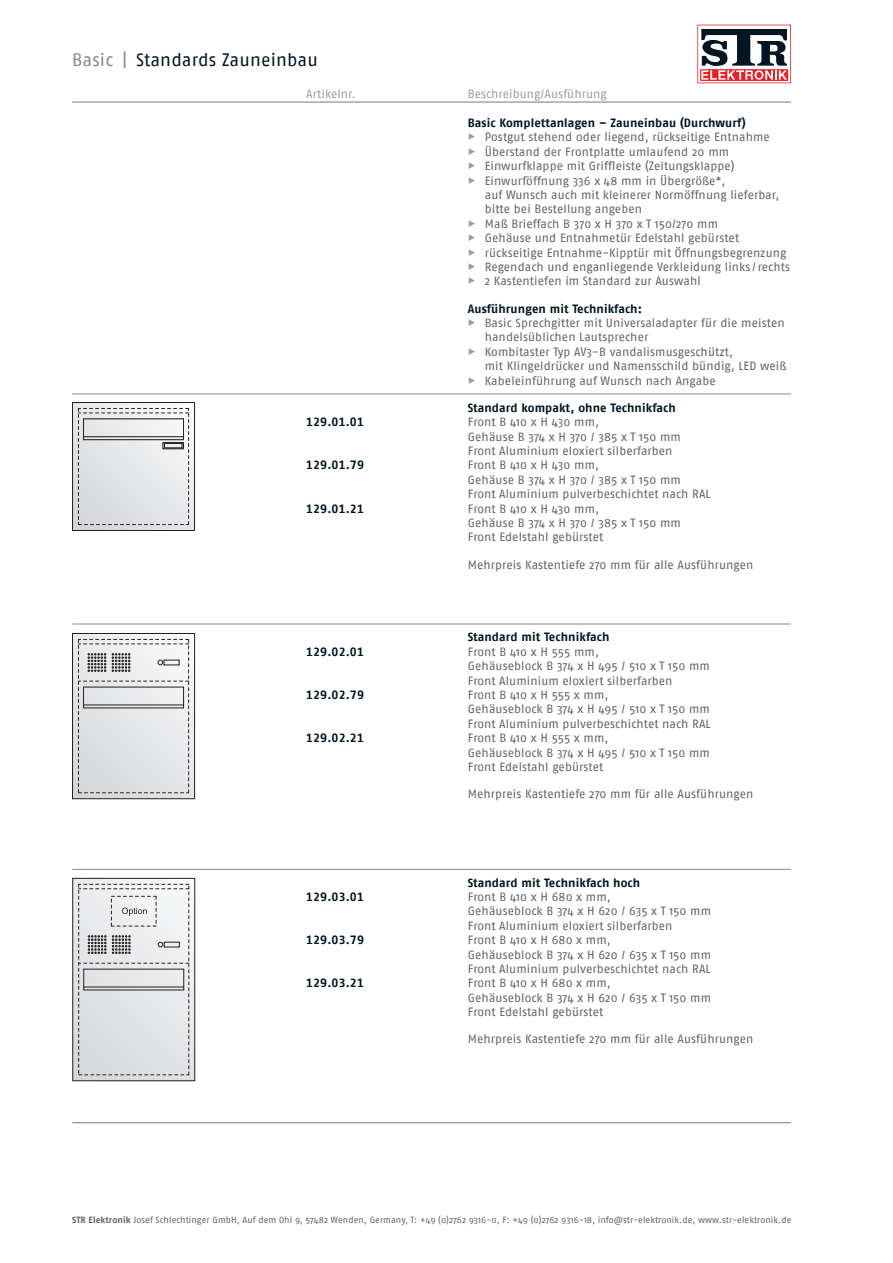
<style>
.page{position:relative;width:893px;height:1263px;background:#fff}
.page>*{position:absolute;margin:0;border:0;box-sizing:border-box;transform-origin:0 0}
.head_seite_links{font:18px "Fago No";letter-spacing:.005em;color:#011622}
.Katalog_flies{font:12px/14.4px "Fago No";letter-spacing:.005em;color:#636366}
.Katalog_flies_fett{font:700 12px "Fago No";letter-spacing:.01em;color:#011622}
.Katalog_flies-2{font:700 12px "Fago Office Sans";letter-spacing:.01em;color:#011622}
.Katalog_tabellenüber{font:12px "Fago No";letter-spacing:.005em;color:#9b9da0}
.t1{font:9px "Fago No";letter-spacing:.005em;color:#636366}
.s1{color:#87898c}
.s2{font-family:"Fago No Regular Expert";color:#9b9da0}
.s3{font-weight:700}
</style>
<div class="page">
<hr style="left:72px;top:1122px;width:719px;height:1px;background:#87898c">
<hr style="left:72px;top:101px;width:719px;height:2px;background:#87898c">
<hr style="left:72px;top:869px;width:719px;height:1px;background:#87898c">
<hr style="left:72px;top:394px;width:719px;height:1px;background:#87898c">
<hr style="left:72px;top:624px;width:719px;height:1px;background:#87898c">
<hr style="left:72px;top:402px;width:1px;height:128px;background:#231f20">
<hr style="left:73px;top:530px;width:122px;height:1px;background:#231f20">
<hr style="left:73px;top:402px;width:122px;height:1px;background:#231f20">
<svg style="left:73px;top:403px;width:122px;height:127px"></svg>
<svg style="left:73px;top:634px;width:121px;height:164px"></svg>
<hr style="left:72px;top:633px;width:1px;height:166px;background:#231f20">
<hr style="left:194px;top:633px;width:1px;height:166px;background:#231f20">
<hr style="left:73px;top:798px;width:122px;height:1px;background:#231f20">
<hr style="left:73px;top:633px;width:122px;height:1px;background:#231f20">
<svg style="left:78px;top:639px;width:111px;height:154px"></svg>
<hr style="left:72px;top:878px;width:1px;height:203px;background:#231f20">
<hr style="left:195px;top:878px;width:1px;height:203px;background:#231f20">
<svg style="left:73px;top:878px;width:122px;height:203px"></svg>
<svg style="left:697px;top:25px;width:94px;height:58px"></svg>
<p class="head_seite_links" style="left:72px;top:49px;width:247px"><span class="s1">Basic |</span> Standards Zauneinbau</p>
<p class="Katalog_tabellenüber" style="left:306px;top:87px;width:51px">Artikelnr.</p>
<p class="Katalog_tabellenüber" style="left:468px;top:87px;width:141px">Beschreibung/Ausführung</p>
<p class="Katalog_flies_fett" style="left:468px;top:116px;width:279px">Basic Komplettanlagen – Zauneinbau (Durchwurf)</p>
<p class="Katalog_flies" style="left:468px;top:130px;width:304px"><span class="s2">%</span> Postgut stehend oder liegend, rückseitige Entnahme</p>
<p class="Katalog_flies" style="left:468px;top:144px;width:263px"><span class="s2">%</span> Überstand der Frontplatte umlaufend 20 mm</p>
<p class="Katalog_flies" style="left:468px;top:159px;width:268px"><span class="s2">%</span> Einwurfklappe mit Griffleiste (Zeitungsklappe)</p>
<p class="Katalog_flies" style="left:485px;top:173px;width:296px;text-indent:-17px"><span class="s2">%</span> Einwurföffnung 336 x 48 mm in Übergröße*,<br>auf Wunsch auch mit kleinerer Normöffnung lieferbar, bitte bei Bestellung angeben</p>
<p class="Katalog_flies" style="left:468px;top:216px;width:252px"><span class="s2">%</span> Maß Brieffach B 370 x H 370 x T 150/270 mm</p>
<p class="Katalog_flies" style="left:468px;top:231px;width:273px"><span class="s2">%</span> Gehäuse und Entnahmetür Edelstahl gebürstet</p>
<p class="Katalog_flies" style="left:468px;top:245px;width:320px"><span class="s2">%</span> rückseitige Entnahme-Kipptür mit Öffnungsbegrenzung</p>
<p class="Katalog_flies" style="left:468px;top:259px;width:324px"><span class="s2">%</span> Regendach und enganliegende Verkleidung links/rechts</p>
<p class="Katalog_flies" style="left:468px;top:274px;width:235px"><span class="s2">%</span> 2 Kastentiefen im Standard zur Auswahl</p>
<p class="Katalog_flies_fett" style="left:468px;top:301px;width:176px">Ausführungen mit Technikfach:</p>
<p class="Katalog_flies" style="left:485px;top:315px;width:301px;text-indent:-17px"><span class="s2">%</span> Basic Sprechgitter mit Universaladapter für die meisten handelsüblichen Lautsprecher</p>
<p class="Katalog_flies" style="left:485px;top:344px;width:303px;text-indent:-17px"><span class="s2">%</span> Kombitaster Typ AV3-B vandalismusgeschützt,<br>mit Klingeldrücker und Namensschild bündig, LED weiß</p>
<p class="Katalog_flies" style="left:468px;top:373px;width:250px"><span class="s2">%</span> Kabeleinführung auf Wunsch nach Angabe</p>
<p class="Katalog_flies_fett" style="left:468px;top:400px;width:210px">Standard kompakt, ohne Technikfach</p>
<p class="Katalog_flies-2" style="left:306px;top:415px;width:59px">129.01.01</p>
<p class="Katalog_flies" style="left:468px;top:415px;width:133px">Front B 410 x H 430 mm,</p>
<p class="Katalog_flies" style="left:468px;top:429px;width:215px">Gehäuse B 374 x H 370 / 385 x T 150 mm</p>
<p class="Katalog_flies" style="left:468px;top:443px;width:206px">Front Aluminium eloxiert silberfarben</p>
<p class="Katalog_flies-2" style="left:306px;top:458px;width:59px">129.01.79</p>
<p class="Katalog_flies" style="left:468px;top:458px;width:133px">Front B 410 x H 430 mm,</p>
<p class="Katalog_flies" style="left:468px;top:472px;width:215px">Gehäuse B 374 x H 370 / 385 x T 150 mm</p>
<p class="Katalog_flies" style="left:468px;top:487px;width:244px">Front Aluminium pulverbeschichtet nach RAL</p>
<p class="Katalog_flies-2" style="left:306px;top:501px;width:59px">129.01.21</p>
<p class="Katalog_flies" style="left:468px;top:501px;width:133px">Front B 410 x H 430 mm,</p>
<p class="Katalog_flies" style="left:468px;top:515px;width:215px">Gehäuse B 374 x H 370 / 385 x T 150 mm</p>
<p class="Katalog_flies" style="left:468px;top:530px;width:137px">Front Edelstahl gebürstet</p>
<p class="Katalog_flies" style="left:468px;top:557px;width:287px">Mehrpreis Kastentiefe 270 mm für alle Ausführungen</p>
<p class="Katalog_flies_fett" style="left:468px;top:630px;width:143px">Standard mit Technikfach</p>
<p class="Katalog_flies-2" style="left:306px;top:644px;width:59px">129.02.01</p>
<p class="Katalog_flies" style="left:468px;top:644px;width:133px">Front B 410 x H 555 mm,</p>
<p class="Katalog_flies" style="left:468px;top:659px;width:244px">Gehäuseblock B 374 x H 495 / 510 x T 150 mm</p>
<p class="Katalog_flies" style="left:468px;top:673px;width:206px">Front Aluminium eloxiert silberfarben</p>
<p class="Katalog_flies-2" style="left:306px;top:688px;width:59px">129.02.79</p>
<p class="Katalog_flies" style="left:468px;top:687px;width:142px">Front B 410 x H 555 x mm,</p>
<p class="Katalog_flies" style="left:468px;top:702px;width:244px">Gehäuseblock B 374 x H 495 / 510 x T 150 mm</p>
<p class="Katalog_flies" style="left:468px;top:716px;width:244px">Front Aluminium pulverbeschichtet nach RAL</p>
<p class="Katalog_flies-2" style="left:306px;top:731px;width:59px">129.02.21</p>
<p class="Katalog_flies" style="left:468px;top:731px;width:142px">Front B 410 x H 555 x mm,</p>
<p class="Katalog_flies" style="left:468px;top:745px;width:244px">Gehäuseblock B 374 x H 495 / 510 x T 150 mm</p>
<p class="Katalog_flies" style="left:468px;top:759px;width:137px">Front Edelstahl gebürstet</p>
<p class="Katalog_flies" style="left:468px;top:787px;width:287px">Mehrpreis Kastentiefe 270 mm für alle Ausführungen</p>
<p class="Katalog_flies_fett" style="left:468px;top:875px;width:174px">Standard mit Technikfach hoch</p>
<p class="Katalog_flies-2" style="left:306px;top:890px;width:59px">129.03.01</p>
<p class="Katalog_flies" style="left:468px;top:889px;width:145px">Front B 410 x H 680 x mm,</p>
<p class="Katalog_flies" style="left:468px;top:904px;width:245px">Gehäuseblock B 374 x H 620 / 635 x T 150 mm</p>
<p class="Katalog_flies" style="left:468px;top:918px;width:206px">Front Aluminium eloxiert silberfarben</p>
<p class="Katalog_flies-2" style="left:306px;top:933px;width:59px">129.03.79</p>
<p class="Katalog_flies" style="left:468px;top:933px;width:145px">Front B 410 x H 680 x mm,</p>
<p class="Katalog_flies" style="left:468px;top:947px;width:245px">Gehäuseblock B 374 x H 620 / 635 x T 150 mm</p>
<p class="Katalog_flies" style="left:468px;top:961px;width:244px">Front Aluminium pulverbeschichtet nach RAL</p>
<p class="Katalog_flies-2" style="left:306px;top:976px;width:59px">129.03.21</p>
<p class="Katalog_flies" style="left:468px;top:976px;width:145px">Front B 410 x H 680 x mm,</p>
<p class="Katalog_flies" style="left:468px;top:990px;width:245px">Gehäuseblock B 374 x H 620 / 635 x T 150 mm</p>
<p class="Katalog_flies" style="left:468px;top:1005px;width:137px">Front Edelstahl gebürstet</p>
<p class="Katalog_flies" style="left:468px;top:1032px;width:287px">Mehrpreis Kastentiefe 270 mm für alle Ausführungen</p>
<p class="t1" style="left:72px;top:1215px;width:721px"><span class="s3">STR Elektronik</span> Josef Schlechtinger GmbH, Auf dem Ohl 9, 57482 Wenden, Germany, T: +49 (0)2762 9316-0, F: +49 (0)2762 9316-18, info@str-elektronik.de, www.str-elektronik.de</p>
</div>
